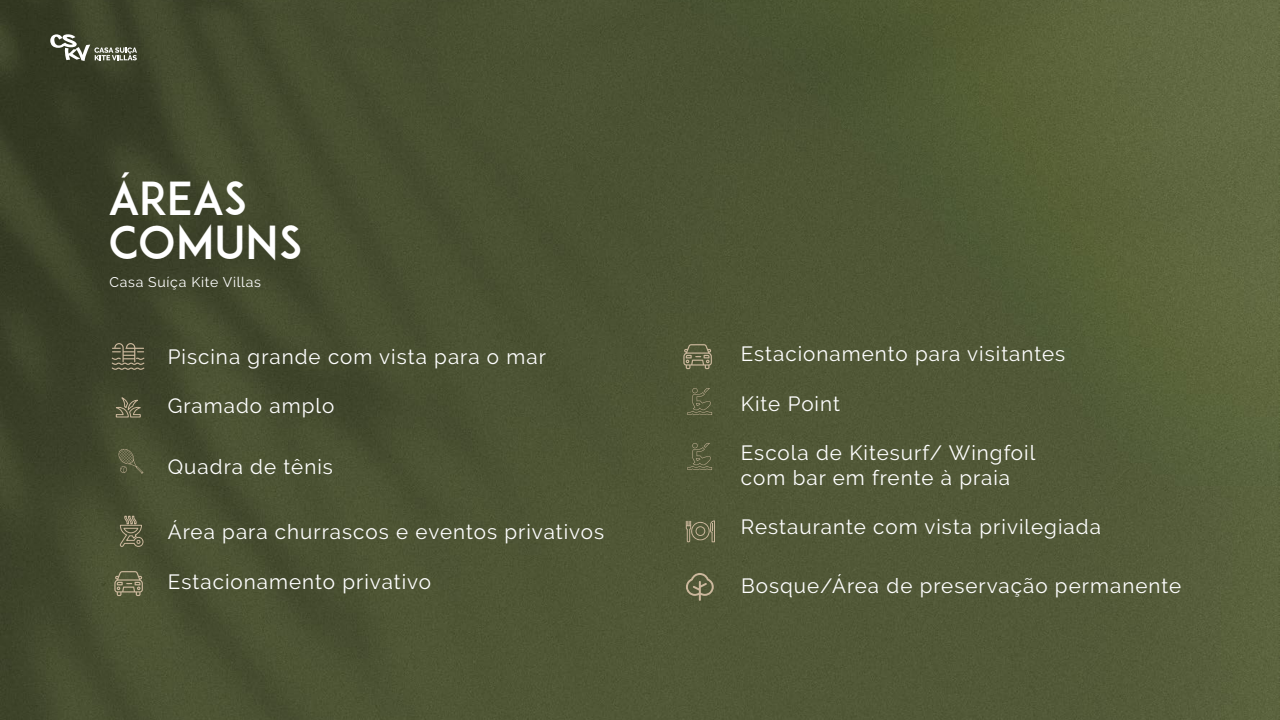
<style>
.page{position:relative;width:1280px;height:720px;background:#fff}
.page>*{position:absolute;margin:0;border:0;box-sizing:border-box;transform-origin:0 0}
.t1{font:45px/44px "ADAM.CGPRO";color:#fff}
.t2{font:20.6px/24.7px "Raleway";letter-spacing:.05em;color:#fff}
.t3{font:14px "Raleway";letter-spacing:.05em;color:#fff}
</style>
<div class="page">
<img style="left:0;top:1px;width:1280px;height:719px">
<svg style="left:112px;top:343px;width:32px;height:27px"></svg>
<svg style="left:114px;top:571px;width:29px;height:25px"></svg>
<svg style="left:118px;top:448px;width:25px;height:26px"></svg>
<svg style="left:683px;top:344px;width:29px;height:25px"></svg>
<svg style="left:50px;top:34px;width:87px;height:27px;background:#6d715f"></svg>
<hr style="left:0;top:0;width:1280px;height:1px;background:#ede1d1">
<svg style="left:686px;top:520px;width:29px;height:22px"></svg>
<svg style="left:687px;top:443px;width:25px;height:27px"></svg>
<svg style="left:687px;top:388px;width:25px;height:27px"></svg>
<svg style="left:686px;top:573px;width:28px;height:28px"></svg>
<svg style="left:119px;top:515px;width:25px;height:32px"></svg>
<svg style="left:113px;top:396px;width:31px;height:22px"></svg>
<h1 class="t1" style="left:108px;top:176px;width:196px">ÁREAS<br>COMUNS</h1>
<p class="t3" style="left:109px;top:274px;width:153px">Casa Suíça Kite Villas</p>
<p class="t2" style="left:168px;top:344px;width:380px">Piscina grande com vista para o mar</p>
<p class="t2" style="left:168px;top:394px;width:168px">Gramado amplo</p>
<p class="t2" style="left:168px;top:455px;width:167px">Quadra de tênis</p>
<p class="t2" style="left:168px;top:519px;width:438px">Área para churrascos e eventos privativos</p>
<p class="t2" style="left:168px;top:569px;width:265px">Estacionamento privativo</p>
<p class="t2" style="left:741px;top:341px;width:326px">Estacionamento para visitantes</p>
<p class="t2" style="left:741px;top:391px;width:101px">Kite Point</p>
<p class="t2" style="left:741px;top:440px;width:296px">Escola de Kitesurf/ Wingfoil com bar em frente à praia</p>
<p class="t2" style="left:741px;top:515px;width:361px">Restaurante com vista privilegiada</p>
<p class="t2" style="left:741px;top:573px;width:442px">Bosque/Área de preservação permanente</p>
</div>
